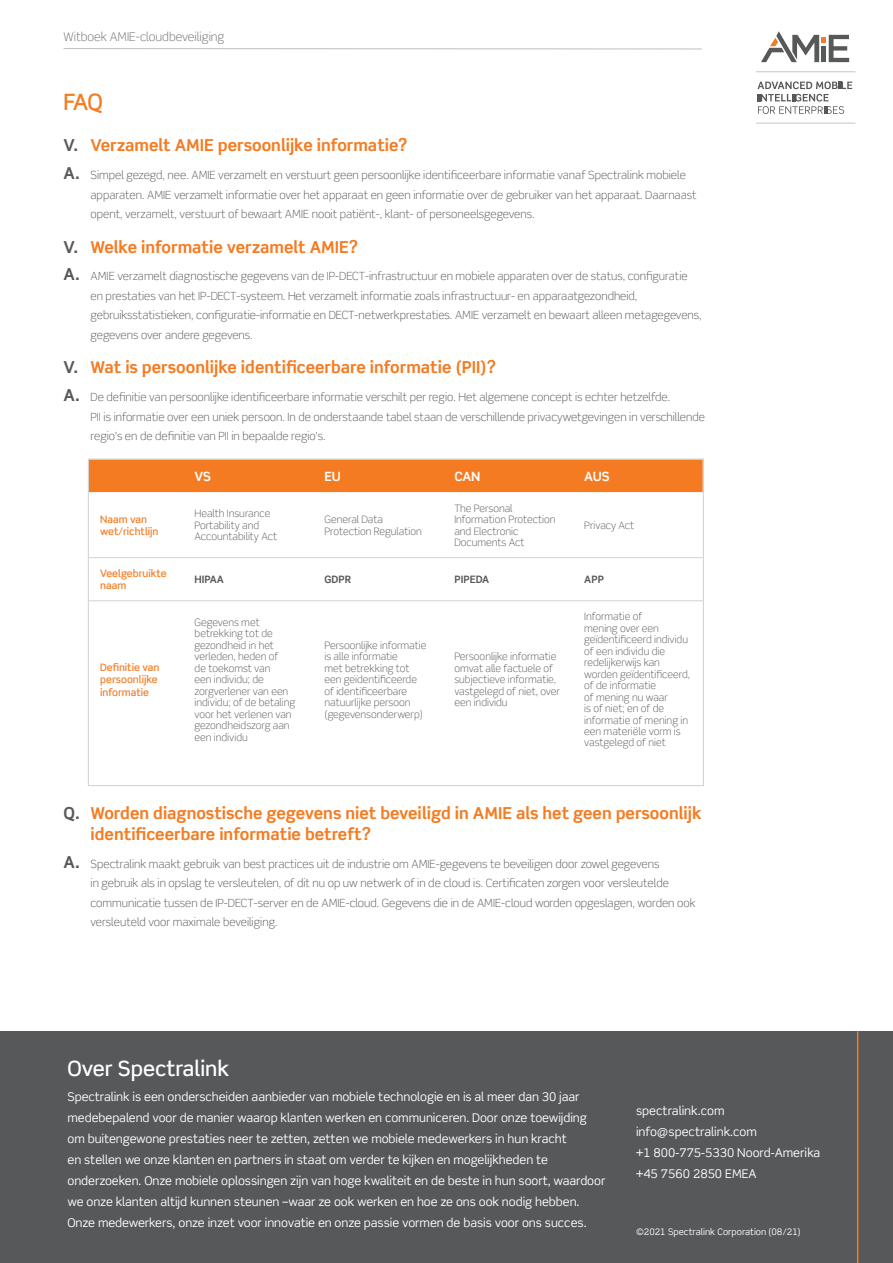
<style>
.page{position:relative;width:893px;height:1263px;background:#fff}
.page>*{position:absolute;margin:0;border:0;box-sizing:border-box;transform-origin:0 0}
.t1{font:500 22.5px "Scene Std";color:#f47b21}
.t2{font:500 21px "Scene Std";color:#fff}
.Body{font:700 16.5px/21px "Scene Std";color:#f47b21}
.Body-2{font:700 12.75px "Scene Std";letter-spacing:-.01em;color:#fff}
.t3{font:12px/21px "Scene Std";letter-spacing:-.005em;color:#fff}
.t4{font:300 12px "Scene Std";color:#6c6d70}
.Body-3{font:300 11.25px/19.5px "Scene Std";color:#57585a}
.Body-4{font:300 10.2px/11.6px "Scene Std";color:#57585a}
.Body-5{font:500 10.2px/12.3px "Scene Std";color:#f47b21}
.Body-6{font:700 10.2px "Scene Std";color:#57585a}
.t5{font:9px "Scene Std";color:#fff}
.s1{color:#57585a}
.s2{font-weight:700;font-size:16.5px}
</style>
<div class="page">
<div style="left:0;top:1031px;width:893px;height:232px;background:#57585a"></div>
<hr style="left:857px;top:1031px;width:1px;height:232px;background:#f47b21">
<svg style="left:757px;top:81px;width:95px;height:33px"></svg>
<hr style="left:756px;top:71px;width:99px;height:1px;background:#d1d2d4">
<hr style="left:756px;top:122px;width:99px;height:2px;background:#d1d2d4">
<svg style="left:761px;top:31px;width:88px;height:31px"></svg>
<hr style="left:64px;top:48px;width:638px;height:1px;background:#bcbdc0">
<div style="left:90px;top:461px;width:612px;height:31px;background:#f47b21"></div>
<svg style="left:90px;top:492px;width:612px;height:110px"></svg>
<hr style="left:89px;top:557px;width:94px;height:1px;background:#d1d2d4">
<hr style="left:183px;top:557px;width:130px;height:1px;background:#d1d2d4">
<hr style="left:313px;top:557px;width:130px;height:1px;background:#d1d2d4">
<hr style="left:443px;top:557px;width:130px;height:1px;background:#d1d2d4">
<hr style="left:573px;top:557px;width:130px;height:1px;background:#d1d2d4">
<hr style="left:89px;top:600px;width:94px;height:1px;background:#d1d2d4">
<hr style="left:183px;top:600px;width:130px;height:1px;background:#d1d2d4">
<hr style="left:313px;top:600px;width:130px;height:1px;background:#d1d2d4">
<hr style="left:443px;top:600px;width:130px;height:1px;background:#d1d2d4">
<hr style="left:573px;top:600px;width:130px;height:1px;background:#d1d2d4">
<p class="t4" style="left:64px;top:29px;width:162px">Witboek AMIE-cloudbeveiliging</p>
<h2 class="t1" style="left:64px;top:88px;width:41px">FAQ</h2>
<p class="Body" style="left:64px;top:135px;width:345px"><span class="s1">V.</span> Verzamelt AMIE persoonlijke informatie?</p>
<p class="Body-3" style="left:91px;top:165px;width:607px;text-indent:-27px"><span class="s2">A.</span> Simpel gezegd, nee. AMIE verzamelt en verstuurt geen persoonlijke identificeerbare informatie vanaf Spectralink mobiele apparaten. AMIE verzamelt informatie over het apparaat en geen informatie over de gebruiker van het apparaat. Daarnaast opent, verzamelt, verstuurt of bewaart AMIE nooit patiënt-, klant- of personeelsgegevens.</p>
<p class="Body" style="left:64px;top:236px;width:296px"><span class="s1">V.</span> Welke informatie verzamelt AMIE?</p>
<p class="Body-3" style="left:91px;top:267px;width:613px;text-indent:-27px"><span class="s2">A.</span> AMIE verzamelt diagnostische gegevens van de IP-DECT-infrastructuur en mobiele apparaten over de status, configuratie en prestaties van het IP-DECT-systeem. Het verzamelt informatie zoals infrastructuur- en apparaatgezondheid, gebruiksstatistieken, configuratie-informatie en DECT-netwerkprestaties. AMIE verzamelt en bewaart alleen metagegevens, gegevens over andere gegevens.</p>
<p class="Body" style="left:64px;top:357px;width:434px"><span class="s1">V.</span> Wat is persoonlijke identificeerbare informatie (PII)?</p>
<p class="Body-3" style="left:91px;top:387px;width:616px;text-indent:-27px"><span class="s2">A.</span> De definitie van persoonlijke identificeerbare informatie verschilt per regio. Het algemene concept is echter hetzelfde.<br>PII is informatie over een uniek persoon. In de onderstaande tabel staan de verschillende privacywetgevingen in verschillende regio's en de definitie van PII in bepaalde regio's.</p>
<p class="Body-2" style="left:195px;top:468px;width:18px">VS</p>
<p class="Body-2" style="left:324px;top:468px;width:18px">EU</p>
<p class="Body-2" style="left:454px;top:468px;width:28px">CAN</p>
<p class="Body-2" style="left:584px;top:468px;width:27px">AUS</p>
<p class="Body-5" style="left:100px;top:513px;width:60px">Naam van wet/richtlijn</p>
<p class="Body-4" style="left:195px;top:508px;width:84px">Health Insurance<br>Portability and<br>Accountability Act</p>
<p class="Body-4" style="left:324px;top:514px;width:99px">General Data<br>Protection Regulation</p>
<p class="Body-4" style="left:454px;top:502px;width:103px">The Personal<br>Information Protection and Electronic<br>Documents Act</p>
<p class="Body-4" style="left:584px;top:520px;width:51px">Privacy Act</p>
<p class="Body-5" style="left:100px;top:567px;width:68px">Veelgebruikte naam</p>
<p class="Body-6" style="left:195px;top:573px;width:31px">HIPAA</p>
<p class="Body-6" style="left:324px;top:573px;width:28px">GDPR</p>
<p class="Body-6" style="left:454px;top:573px;width:36px">PIPEDA</p>
<p class="Body-6" style="left:584px;top:573px;width:21px">APP</p>
<p class="Body-5" style="left:100px;top:661px;width:61px">Definitie van persoonlijke informatie</p>
<p class="Body-4" style="left:195px;top:617px;width:102px">Gegevens met betrekking tot de gezondheid in het verleden, heden of<br>de toekomst van<br>een individu; de zorgverlener van een individu; of de betaling voor het verlenen van gezondheidszorg aan een individu</p>
<p class="Body-4" style="left:324px;top:639px;width:103px">Persoonlijke informatie is alle informatie<br>met betrekking tot een geïdentificeerde of identificeerbare natuurlijke persoon (gegevensonderwerp)</p>
<p class="Body-4" style="left:454px;top:651px;width:107px">Persoonlijke informatie omvat alle factuele of subjectieve informatie, vastgelegd of niet, over een individu</p>
<p class="Body-4" style="left:584px;top:611px;width:107px">Informatie of<br>mening over een geïdentificeerd individu of een individu die redelijkerwijs kan worden geïdentificeerd, of de informatie<br>of mening nu waar<br>is of niet; en of de informatie of mening in een materiële vorm is vastgelegd of niet</p>
<p class="Body" style="left:91px;top:802px;width:613px;text-indent:-27px"><span class="s1">Q.</span> Worden diagnostische gegevens niet beveiligd in AMIE als het geen persoonlijk identificeerbare informatie betreft?</p>
<p class="Body-3" style="left:91px;top:854px;width:606px;text-indent:-27px"><span class="s2">A.</span> Spectralink maakt gebruik van best practices uit de industrie om AMIE-gegevens te beveiligen door zowel gegevens<br>in gebruik als in opslag te versleutelen, of dit nu op uw netwerk of in de cloud is. Certificaten zorgen voor versleutelde communicatie tussen de IP-DECT-server en de AMIE-cloud. Gegevens die in de AMIE-cloud worden opgeslagen, worden ook versleuteld voor maximale beveiliging.</p>
<h2 class="t2" style="left:68px;top:1055px;width:163px">Over Spectralink</h2>
<p class="t3" style="left:68px;top:1086px;width:539px">Spectralink is een onderscheiden aanbieder van mobiele technologie en is al meer dan 30 jaar medebepalend voor de manier waarop klanten werken en communiceren. Door onze toewijding om buitengewone prestaties neer te zetten, zetten we mobiele medewerkers in hun kracht<br>en stellen we onze klanten en partners in staat om verder te kijken en mogelijkheden te onderzoeken. Onze mobiele oplossingen zijn van hoge kwaliteit en de beste in hun soort, waardoor we onze klanten altijd kunnen steunen –waar ze ook werken en hoe ze ons ook nodig hebben.<br>Onze medewerkers, onze inzet voor innovatie en onze passie vormen de basis voor ons succes.</p>
<p class="t3" style="left:636px;top:1100px;width:186px">spectralink.com info@spectralink.com<br>+1 800-775-5330 Noord-Amerika +45 7560 2850 EMEA</p>
<p class="t5" style="left:636px;top:1226px;width:166px">©2021 Spectralink Corporation (08/21)</p>
</div>
